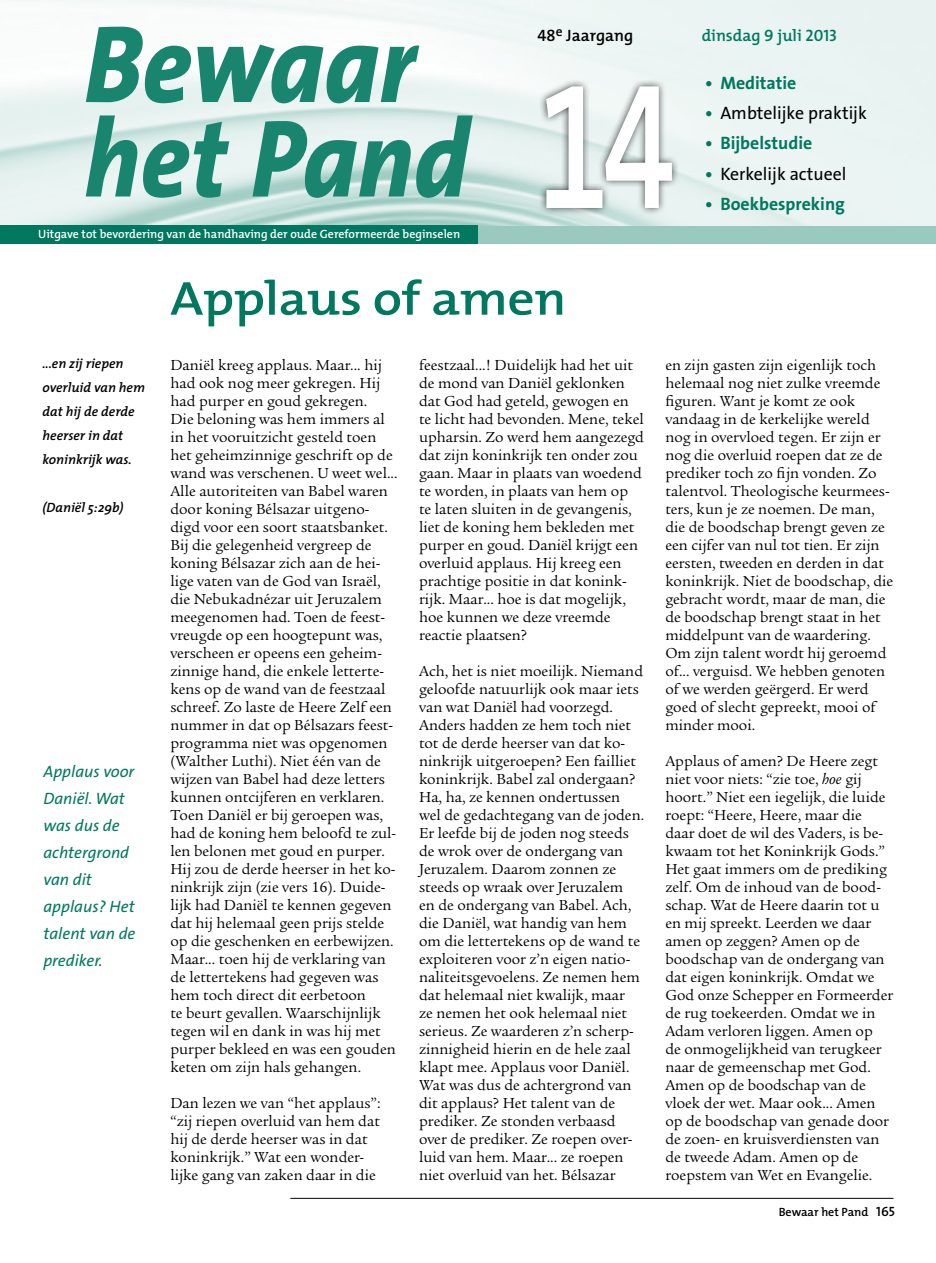
<style>
.page{position:relative;width:936px;height:1263px;background:#fff}
.page>*{position:absolute;margin:0;border:0;box-sizing:border-box;transform-origin:0 0}
.t1{font:italic 800 111px "The Sans B8";color:#1a856f;scale:.91 1}
.t2{font:600 48px "The Mix";letter-spacing:-.01em;color:#00785f;scale:1.11 1}
.t3{font:700 18px "The Sans B7";color:#00785f}
.t4{font:18px "The Sans B5 Plain";color:#000}
.t5{font:italic 16.5px/27px "The Sans B5 Plain";color:#00785f}
.t6{font:600 16.5px "The Mix";color:#00785f}
.t7{font:600 16.5px "The Mix";color:#000}
.t8{font:15.75px/18px "Legacy Serif Std";color:#000}
.t9{font:italic 600 13.5px/24px "The Mix";color:#000}
.t10{font:600 12px "The Mix";color:#fff}
.t11{font:600 12px "The Mix";color:#000}
.s1{font-family:"The Mix Semi Bold Caps";font-weight:400}
.s2{font-family:"The Sans B7";font-weight:700;color:#00785f}
.s3{font-family:"The Sans B6";font-weight:600;font-style:normal;font-size:187.05px;color:#fff}
.s4{font-style:italic}
.s5{font-family:"The Mix Semi Bold Caps";font-weight:400;font-size:13.5px}
</style>
<div class="page">
<img style="left:0;top:0;width:935px;height:226px">
<div style="left:446px;top:226px;width:489px;height:17px;background:#99c9bf"></div>
<div style="left:538px;top:78px;width:141px;height:138px;background:#000;opacity:.75"></div>
<div style="left:0;top:225px;width:477px;height:18px;background:#00785f"></div>
<hr style="left:290px;top:1198px;width:603px;height:1px;background:#000">
<h1 class="t1" style="left:84px;top:6px;width:365px">Bewaar</h1>
<p class="t7" style="left:537px;top:21px;width:97px"><span class="s1">48</span><sup>e</sup> Jaargang</p>
<p class="t6" style="left:701px;top:21px;width:137px">dinsdag <span class="s1">9</span> juli <span class="s1">2013</span></p>
<p class="t3" style="left:705px;top:73px;width:93px">• Meditatie</p>
<p class="t4" style="left:705px;top:104px;width:163px"><span class="s2">•</span> Ambtelijke praktijk</p>
<p class="t3" style="left:705px;top:134px;width:109px">• Bijbelstudie</p>
<p class="t4" style="left:705px;top:164px;width:143px"><span class="s2">•</span> Kerkelijk actueel</p>
<p class="t3" style="left:705px;top:195px;width:141px">• Boekbespreking</p>
<h1 class="t1" style="left:84px;top:100px;width:650px">het Pand <span class="s3">14</span></h1>
<p class="t10" style="left:38px;top:224px;width:423px">Uitgave tot bevordering van de handhaving der oude Gereformeerde beginselen</p>
<p class="t9" style="left:43px;top:351px;width:104px">...en zij riepen overluid van hem dat hij de derde heerser in dat koninkrijk was.</p>
<p class="t9" style="left:43px;top:495px;width:82px">(Daniël 5:29b)</p>
<p class="t5" style="left:43px;top:759px;width:94px">Applaus voor<br>Daniël. Wat was dus de achtergrond van dit applaus? Het talent van de prediker.</p>
<h2 class="t2" style="left:170px;top:258px;width:358px">Applaus of amen</h2>
<p class="t8" style="left:170px;top:356px;width:229px">Daniël kreeg applaus. Maar... hij had ook nog meer gekregen. Hij had purper en goud gekregen.<br>Die beloning was hem immers al in het vooruitzicht gesteld toen het geheimzinnige geschrift op de wand was verschenen. U weet wel...<br>Alle autoriteiten van Babel waren door koning Bélsazar uitgeno&shy;digd voor een soort staatsbanket.<br>Bij die gelegenheid vergreep de koning Bélsazar zich aan de hei&shy;lige vaten van de God van Israël, die Nebukadnézar uit Jeruzalem meegenomen had. Toen de feest&shy;vreugde op een hoogtepunt was, verscheen er opeens een geheim&shy;zinnige hand, die enkele letterte&shy;kens op de wand van de feestzaal schreef. Zo laste de Heere Zelf een nummer in dat op Bélsazars feest&shy;programma niet was opgenomen (Walther Luthi). Niet één van de wijzen van Babel had deze letters kunnen ontcijferen en verklaren.<br>Toen Daniël er bij geroepen was, had de koning hem beloofd te zul&shy;len belonen met goud en purper.<br>Hij zou de derde heerser in het ko&shy;ninkrijk zijn (zie vers 16). Duide&shy;lijk had Daniël te kennen gegeven dat hij helemaal geen prijs stelde op die geschenken en eerbewijzen.<br>Maar... toen hij de verklaring van de lettertekens had gegeven was hem toch direct dit eerbetoon<br>te beurt gevallen. Waarschijnlijk tegen wil en dank in was hij met purper bekleed en was een gouden keten om zijn hals gehangen.</p>
<p class="t8" style="left:170px;top:1094px;width:212px">Dan lezen we van “het applaus”: “zij riepen overluid van hem dat hij de derde heerser was in dat koninkrijk.” Wat een wonder&shy;lijke gang van zaken daar in die</p>
<p class="t8" style="left:419px;top:356px;width:226px">feestzaal...! Duidelijk had het uit de mond van Daniël geklonken dat God had geteld, gewogen en te licht had bevonden. Mene, tekel upharsin. Zo werd hem aangezegd dat zijn koninkrijk ten onder zou gaan. Maar in plaats van woedend te worden, in plaats van hem op te laten sluiten in de gevangenis, liet de koning hem bekleden met purper en goud. Daniël krijgt een overluid applaus. Hij kreeg een prachtige positie in dat konink&shy;rijk. Maar... hoe is dat mogelijk, hoe kunnen we deze vreemde reactie plaatsen?</p>
<p class="t8" style="left:419px;top:662px;width:227px">Ach, het is niet moeilijk. Niemand geloofde natuurlijk ook maar iets van wat Daniël had voorzegd.<br>Anders hadden ze hem toch niet tot de derde heerser van dat ko&shy;ninkrijk uitgeroepen? Een failliet koninkrijk. Babel zal ondergaan?<br>Ha, ha, ze kennen ondertussen wel de gedachtegang van de joden.<br>Er leefde bij de joden nog steeds de wrok over de ondergang van<br>Jeruzalem. Daarom zonnen ze steeds op wraak over Jeruzalem<br>en de ondergang van Babel. Ach, die Daniël, wat handig van hem om die lettertekens op de wand te exploiteren voor z’n eigen natio&shy;naliteitsgevoelens. Ze nemen hem dat helemaal niet kwalijk, maar<br>ze nemen het ook helemaal niet serieus. Ze waarderen z’n scherp&shy;zinnigheid hierin en de hele zaal klapt mee. Applaus voor Daniël.<br>Wat was dus de achtergrond van dit applaus? Het talent van de prediker. Ze stonden verbaasd over de prediker. Ze roepen over&shy;luid van hem. Maar... ze roepen niet overluid van het. Bélsazar</p>
<p class="t8" style="left:665px;top:356px;width:229px">en zijn gasten zijn eigenlijk toch helemaal nog niet zulke vreemde figuren. Want je komt ze ook vandaag in de kerkelijke wereld nog in overvloed tegen. Er zijn er nog die overluid roepen dat ze de prediker toch zo fijn vonden. Zo talentvol. Theologische keurmees&shy;ters, kun je ze noemen. De man, die de boodschap brengt geven ze een cijfer van nul tot tien. Er zijn eersten, tweeden en derden in dat koninkrijk. Niet de boodschap, die gebracht wordt, maar de man, die de boodschap brengt staat in het middelpunt van de waardering.<br>Om zijn talent wordt hij geroemd of... verguisd. We hebben genoten of we werden geërgerd. Er werd goed of slecht gepreekt, mooi of minder mooi.</p>
<p class="t8" style="left:665px;top:752px;width:229px">Applaus of amen? De Heere zegt niet voor niets: “zie toe, <span class="s4">hoe</span> gij hoort.” Niet een iegelijk, die luide roept: “Heere, Heere, maar die daar doet de wil des Vaders, is be&shy;kwaam tot het Koninkrijk Gods.”<br>Het gaat immers om de prediking zelf. Om de inhoud van de bood&shy;schap. Wat de Heere daarin tot u en mij spreekt. Leerden we daar amen op zeggen? Amen op de boodschap van de ondergang van dat eigen koninkrijk. Omdat we<br>God onze Schepper en Formeerder de rug toekeerden. Omdat we in<br>Adam verloren liggen. Amen op<br>de onmogelijkheid van terugkeer naar de gemeenschap met God.<br>Amen op de boodschap van de vloek der wet. Maar ook... Amen op de boodschap van genade door de zoen- en kruisverdiensten van de tweede Adam. Amen op de roepstem van Wet en Evangelie.</p>
<p class="t11" style="left:778px;top:1202px;width:118px">Bewaar het Pand <span class="s5">165</span></p>
</div>
